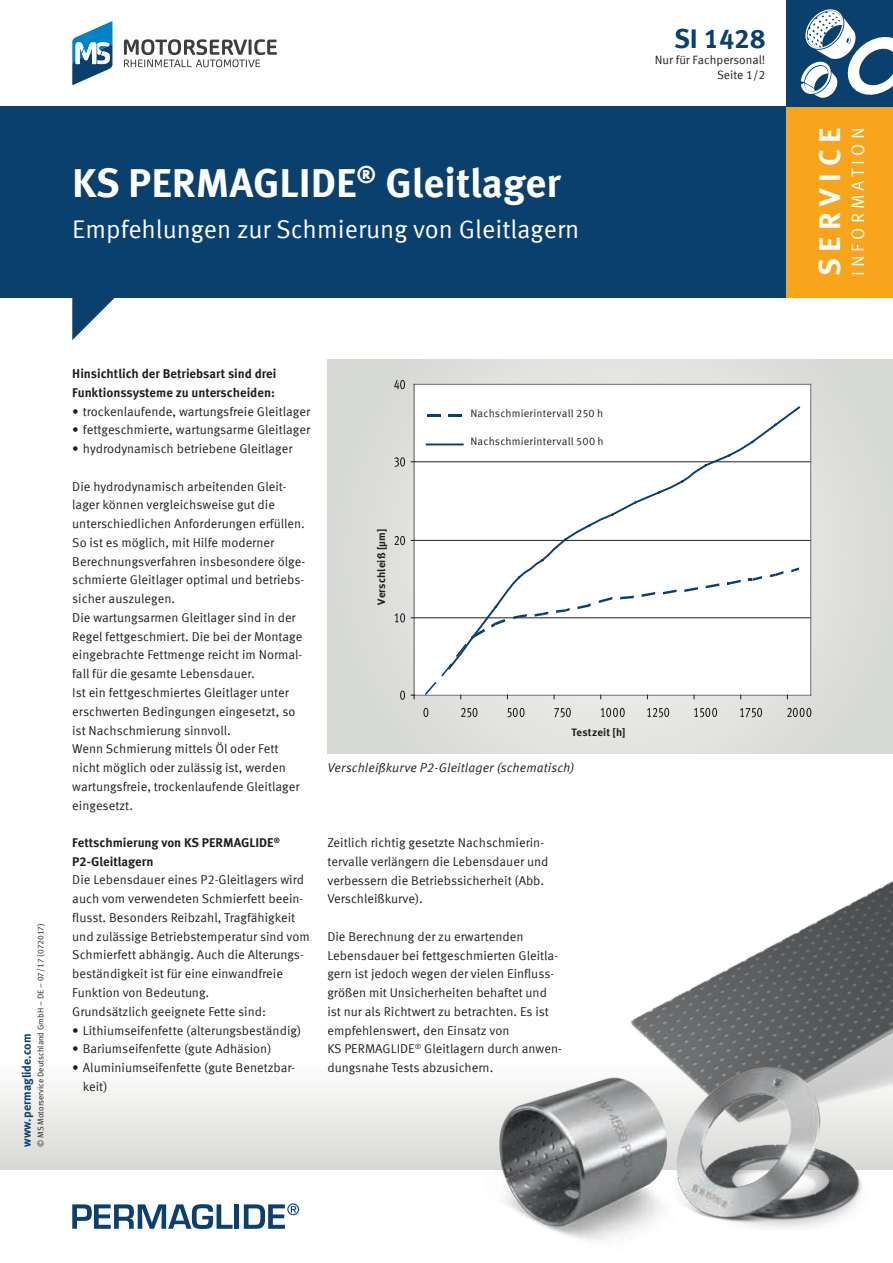
<style>
.page{position:relative;width:893px;height:1263px;background:#fff}
.page>*{position:absolute;margin:0;border:0;box-sizing:border-box;transform-origin:0 0}
.t1{font:700 40.5px "Meta Offc Pro";color:#fff}
.t2{font:700 30px "Meta Offc Pro";letter-spacing:.225em;color:#fff}
.t3{font:700 27px "Meta Offc Pro";color:#09406e}
.t4{font:25.5px "Meta Offc Pro Norm";color:#fff}
.t5{font:18px "Meta Offc Pro Norm";letter-spacing:.23em;color:#fff}
.t6{font:12.75px/18.8px "Meta Offc Pro Norm";color:#231f20}
.t7{font:700 12.75px/18.8px "Meta Offc Pro";color:#231f20}
.t8{font:12.75px "Meta Offc Pro Norm Ita";letter-spacing:.005em;color:#231f20}
.t9{font:12px "Meta Offc Pro Norm";color:#231f20}
.t10{font:700 12px "Meta Offc Pro";color:#09406e}
.t11{font:10.8px "Meta Offc Pro Norm";letter-spacing:.015em;color:#231f20}
.t12{font:700 10.8px "Meta Offc Pro";letter-spacing:.015em;color:#231f20}
.t13{font:8.25px "Meta Offc Pro Norm";color:#231f20}
</style>
<div class="page">
<div style="left:0;top:1054px;width:893px;height:115px;background:linear-gradient(to bottom,#fff,#d8d9d6)"></div>
<div style="left:0;top:106px;width:893px;height:192px;background:#09406e"></div>
<svg style="left:72px;top:298px;width:43px;height:42px"></svg>
<div style="left:787px;top:106px;width:106px;height:192px;background:#f9a51b"></div>
<div style="left:787px;top:0;width:106px;height:106px;background:#09406e"></div>
<svg style="left:801px;top:9px;width:92px;height:89px"></svg>
<svg style="left:72px;top:1204px;width:161px;height:25px"></svg>
<div style="left:234px;top:1204px;width:5px;height:25px;background:#09406e"></div>
<svg style="left:244px;top:1203px;width:55px;height:26px"></svg>
<svg style="left:124px;top:39px;width:153px;height:28px"></svg>
<svg style="left:72px;top:21px;width:40px;height:64px"></svg>
<div style="left:327px;top:359px;width:566px;height:394px;background:#dedfdc"></div>
<img style="left:583px;top:881px;width:310px;height:191px">
<img style="left:657px;top:1061px;width:236px;height:168px">
<img style="left:462px;top:1072px;width:269px;height:169px">
<svg style="left:327px;top:379px;width:566px;height:375px"></svg>
<hr style="left:414px;top:617px;width:397px;height:1px;background:#231f20">
<hr style="left:414px;top:540px;width:397px;height:1px;background:#231f20">
<hr style="left:414px;top:461px;width:397px;height:1px;background:#231f20">
<hr style="left:414px;top:384px;width:397px;height:1px;background:#6f6f71">
<hr style="left:810px;top:384px;width:1px;height:311px;background:#6f6f71">
<hr style="left:414px;top:695px;width:397px;height:1px;background:#6f6f71">
<hr style="left:414px;top:384px;width:1px;height:311px;background:#6f6f71">
<svg style="left:411px;top:695px;width:4px;height:4px"></svg>
<svg style="left:425px;top:663px;width:27px;height:32px"></svg>
<div style="left:446px;top:405px;width:356px;height:266px;background:#fff"></div>
<svg style="left:400px;top:691px;width:5px;height:9px"></svg>
<svg style="left:395px;top:613px;width:10px;height:9px"></svg>
<svg style="left:394px;top:536px;width:11px;height:9px"></svg>
<svg style="left:394px;top:457px;width:11px;height:10px"></svg>
<svg style="left:394px;top:380px;width:11px;height:9px"></svg>
<svg style="left:423px;top:708px;width:5px;height:9px"></svg>
<svg style="left:461px;top:708px;width:16px;height:9px"></svg>
<svg style="left:507px;top:708px;width:18px;height:9px"></svg>
<svg style="left:554px;top:708px;width:17px;height:9px"></svg>
<svg style="left:601px;top:708px;width:24px;height:9px"></svg>
<svg style="left:647px;top:708px;width:22px;height:9px"></svg>
<svg style="left:694px;top:708px;width:23px;height:9px"></svg>
<svg style="left:740px;top:708px;width:22px;height:9px"></svg>
<svg style="left:787px;top:708px;width:24px;height:9px"></svg>
<svg style="left:427px;top:414px;width:13px;height:2px"></svg>
<svg style="left:448px;top:414px;width:14px;height:2px"></svg>
<hr style="left:427px;top:443px;width:36px;height:2px;background:#09406e">
<h1 class="t1" style="left:72px;top:151px;width:490px">KS PERMAGLIDE<sup>®</sup> Gleitlager</h1>
<h3 class="t4" style="left:72px;top:210px;width:509px">Empfehlungen zur Schmierung von Gleitlagern</h3>
<h3 class="t3" style="left:674px;top:18px;width:93px">SI 1428</h3>
<p class="t9" style="left:717px;top:66px;width:50px">Seite 1/2</p>
<p class="t9" style="left:655px;top:51px;width:112px">Nur für Fachpersonal!</p>
<p class="t13" style="left:34px;top:1147px;width:225px;rotate:-90deg">© MS Motorservice Deutschland GmbH – DE – 07/17 (072017)</p>
<p class="t10" style="left:17px;top:1147px;width:115px;rotate:-90deg">www.permaglide.com</p>
<p class="t7" style="left:72px;top:363px;width:206px">Hinsichtlich der Betriebsart sind drei<br>Funktionssysteme zu unterscheiden:</p>
<p class="t6" style="left:72px;top:401px;width:239px">• trockenlaufende, wartungsfreie Gleitlager</p>
<p class="t6" style="left:72px;top:420px;width:239px">• fettgeschmierte, wartungsarme Gleitlager</p>
<p class="t6" style="left:72px;top:438px;width:222px">• hydrodynamisch betriebene Gleitlager</p>
<p class="t6" style="left:72px;top:476px;width:234px">Die hydrodynamisch arbeitenden Gleit&shy;lager können vergleichsweise gut die unterschiedlichen Anforderungen erfüllen.<br>So ist es möglich, mit Hilfe moderner Berechnungsverfahren insbesondere ölge&shy;schmierte Gleitlager optimal und betriebs&shy;sicher auszulegen.<br>Die wartungsarmen Gleitlager sind in der Regel fettgeschmiert. Die bei der Montage eingebrachte Fettmenge reicht im Normal&shy;fall für die gesamte Lebensdauer.<br>Ist ein fettgeschmiertes Gleitlager unter erschwerten Bedingungen eingesetzt, so ist Nachschmierung sinnvoll.<br>Wenn Schmierung mittels Öl oder Fett nicht möglich oder zulässig ist, werden wartungsfreie, trockenlaufende Gleitlager eingesetzt.</p>
<p class="t7" style="left:72px;top:832px;width:209px">Fettschmierung von KS PERMAGLIDE<sup>®<br></sup>P2-Gleitlagern</p>
<p class="t6" style="left:72px;top:870px;width:239px">Die Lebensdauer eines P2-Gleitlagers wird auch vom verwendeten Schmierfett beein&shy;flusst. Besonders Reibzahl, Tragfähigkeit und zulässige Betriebstemperatur sind vom Schmierfett abhängig. Auch die Alterungs&shy;beständigkeit ist für eine einwandfreie Funktion von Bedeutung.<br>Grundsätzlich geeignete Fette sind:</p>
<p class="t6" style="left:72px;top:1020px;width:230px">• Lithiumseifenfette (alterungsbeständig)</p>
<p class="t6" style="left:72px;top:1039px;width:201px">• Bariumseifenfette (gute Adhäsion)</p>
<p class="t6" style="left:83px;top:1057px;width:214px;text-indent:-11px">• Aluminiumseifenfette (gute Benetzbar&shy;keit)</p>
<p class="t12" style="left:373px;top:605px;width:77px;rotate:-90deg">Verschleiß [µm]</p>
<p class="t11" style="left:470px;top:405px;width:134px">Nachschmierintervall 250 h</p>
<p class="t11" style="left:470px;top:433px;width:135px">Nachschmierintervall 500 h</p>
<p class="t12" style="left:571px;top:724px;width:56px">Testzeit [h]</p>
<p class="t8" style="left:327px;top:758px;width:249px">Verschleißkurve P2-Gleitlager (schematisch)</p>
<p class="t6" style="left:327px;top:832px;width:222px">Zeitlich richtig gesetzte Nachschmierin&shy;tervalle verlängern die Lebensdauer und verbessern die Betriebssicherheit (Abb.<br>Verschleißkurve).</p>
<p class="t6" style="left:327px;top:926px;width:236px">Die Berechnung der zu erwartenden Lebensdauer bei fettgeschmierten Gleitla&shy;gern ist jedoch wegen der vielen Einfluss&shy;größen mit Unsicherheiten behaftet und ist nur als Richtwert zu betrachten. Es ist empfehlenswert, den Einsatz von<br>KS PERMAGLIDE<sup>®</sup> Gleitlagern durch anwen&shy;dungsnahe Tests abzusichern.</p>
<h2 class="t2" style="left:806px;top:276px;width:150px;rotate:-90deg">SERVICE</h2>
<h3 class="t5" style="left:844px;top:276px;width:150px;rotate:-90deg">INFORMATION</h3>
</div>
